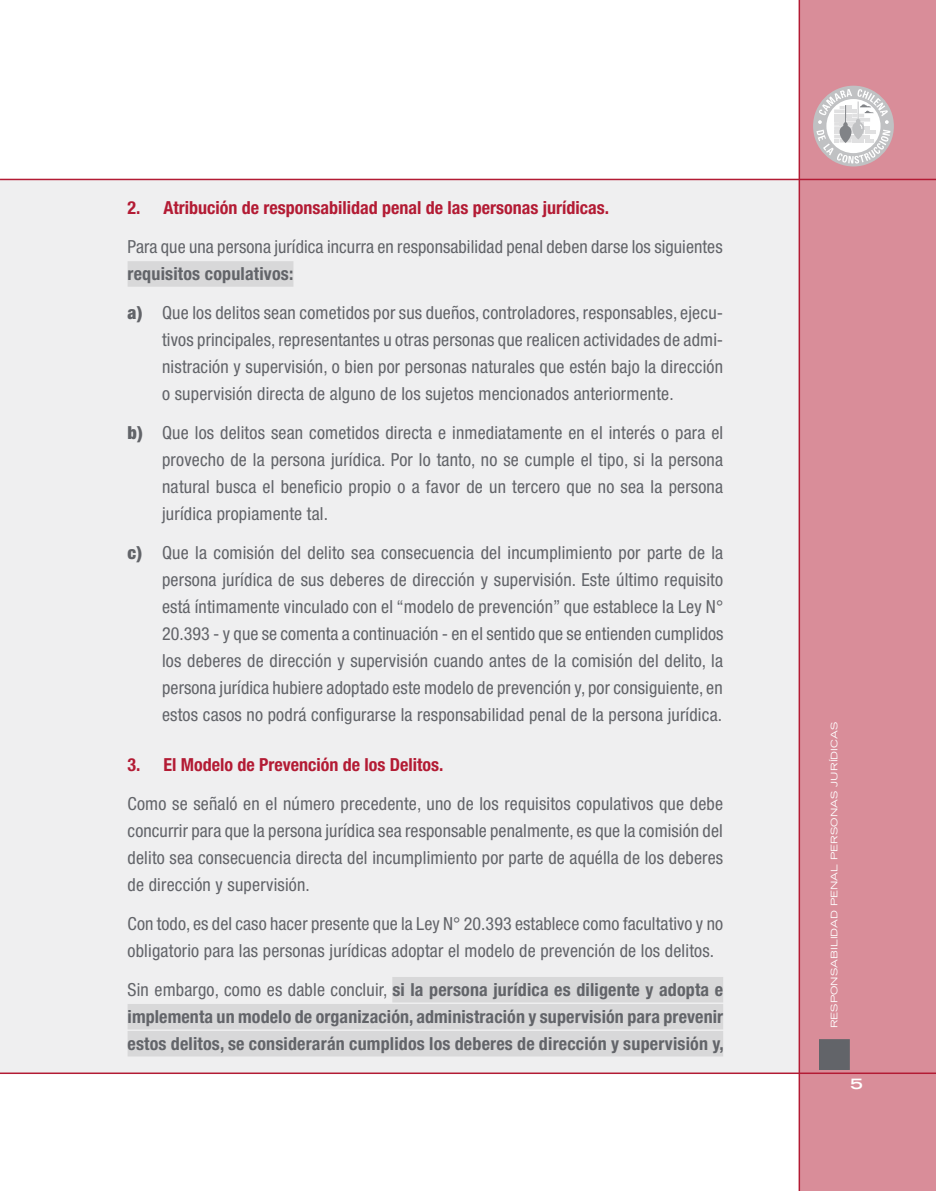
<style>
.page{position:relative;width:936px;height:1191px;background:#fff}
.page>*{position:absolute;margin:0;border:0;box-sizing:border-box;transform-origin:0 0}
.t1{font:condensed 18px/27px "Helvetica Neue";letter-spacing:.01em;color:#626469;text-align:justify}
.t2{font:700 condensed 18px/27px "Helvetica Neue";letter-spacing:.01em;color:#626469;text-align:justify}
.t3{font:700 condensed 18px "Helvetica Neue";color:#b31b34}
.t4{font:expanded 9px "Trade Gothic LH";letter-spacing:.01em;color:#fff;scale:1.1 1}
.s1{font-weight:700}
.s2{font-weight:900}
.s3{font-weight:400}
</style>
<div class="page">
<div style="left:1px;top:180px;width:928px;height:892px;background:#efeff0"></div>
<div style="left:800px;top:0;width:135px;height:1191px;background:#d98d99"></div>
<div style="left:819px;top:1040px;width:30px;height:29px;background:#626469"></div>
<div style="left:818px;top:1039px;width:31px;height:31px;border:2px solid #626469"></div>
<hr style="left:798px;top:0;width:2px;height:1191px;background:#b31b34">
<hr style="left:0;top:179px;width:935px;height:1px;background:#b31b34">
<hr style="left:0;top:1072px;width:935px;height:2px;background:#b31b34">
<div style="left:813px;top:86px;width:80px;height:80px;background:#c0c1c3;border-radius:50%"></div>
<svg style="left:816px;top:89px;width:74px;height:75px"></svg>
<div style="left:128px;top:261px;width:165px;height:26px;background:#d8d8d9"></div>
<div style="left:392px;top:977px;width:331px;height:25px;background:#d8d8d9"></div>
<div style="left:128px;top:1004px;width:595px;height:25px;background:#d8d8d9"></div>
<div style="left:128px;top:1031px;width:595px;height:25px;background:#d8d8d9"></div>
<svg style="left:850px;top:1078px;width:12px;height:11px"></svg>
<p class="t3" style="left:128px;top:197px;width:483px">2. Atribución de responsabilidad penal de las personas jurídicas.</p>
<p class="t1" style="left:128px;top:233px;width:596px">Para que una persona jurídica incurra en responsabilidad penal deben darse los siguientes</p>
<p class="t1" style="left:128px;top:254px;width:597px;line-height:39px"><span class="s1">requisitos copulativos:<br></span><span class="s2">a)</span> Que los delitos sean cometidos por sus dueños, controladores, responsables, ejecu-</p>
<p class="t1" style="left:162px;top:326px;width:562px">tivos principales, representantes u otras personas que realicen actividades de admi&shy;nistración y supervisión, o bien por personas naturales que estén bajo la dirección o supervisión directa de alguno de los sujetos mencionados anteriormente.</p>
<p class="t1" style="left:162px;top:419px;width:562px;text-indent:-34px"><span class="s2">b)</span> Que los delitos sean cometidos directa e inmediatamente en el interés o para el provecho de la persona jurídica. Por lo tanto, no se cumple el tipo, si la persona natural busca el beneficio propio o a favor de un tercero que no sea la persona jurídica propiamente tal.</p>
<p class="t1" style="left:162px;top:539px;width:563px;text-indent:-34px"><span class="s2">c)</span> Que la comisión del delito sea consecuencia del incumplimiento por parte de la persona jurídica de sus deberes de dirección y supervisión. Este último requisito está íntimamente vinculado con el “modelo de prevención” que establece la Ley N° 20.393 - y que se comenta a continuación - en el sentido que se entienden cumplidos los deberes de dirección y supervisión cuando antes de la comisión del delito, la persona jurídica hubiere adoptado este modelo de prevención y, por consiguiente, en estos casos no podrá configurarse la responsabilidad penal de la persona jurídica.</p>
<p class="t3" style="left:128px;top:753px;width:317px">3. El Modelo de Prevención de los Delitos.</p>
<p class="t1" style="left:128px;top:789px;width:597px">Como se señaló en el número precedente, uno de los requisitos copulativos que debe concurrir para que la persona jurídica sea responsable penalmente, es que la comisión del delito sea consecuencia directa del incumplimiento por parte de aquélla de los deberes de dirección y supervisión.</p>
<p class="t1" style="left:128px;top:909px;width:597px">Con todo, es del caso hacer presente que la Ley N° 20.393 establece como facultativo y no obligatorio para las personas jurídicas adoptar el modelo de prevención de los delitos.</p>
<p class="t2" style="left:127px;top:975px;width:597px"><span class="s3">Sin embargo, como es dable concluir,</span> si la persona jurídica es diligente y adopta e implementa un modelo de organización, administración y supervisión para prevenir estos delitos, se considerarán cumplidos los deberes de dirección y supervisión y,</p>
<p class="t4" style="left:828px;top:1028px;width:280px;rotate:-90deg">RESPONSABILIDAD PENAL PERSONAS JURÍDICAS</p>
</div>
